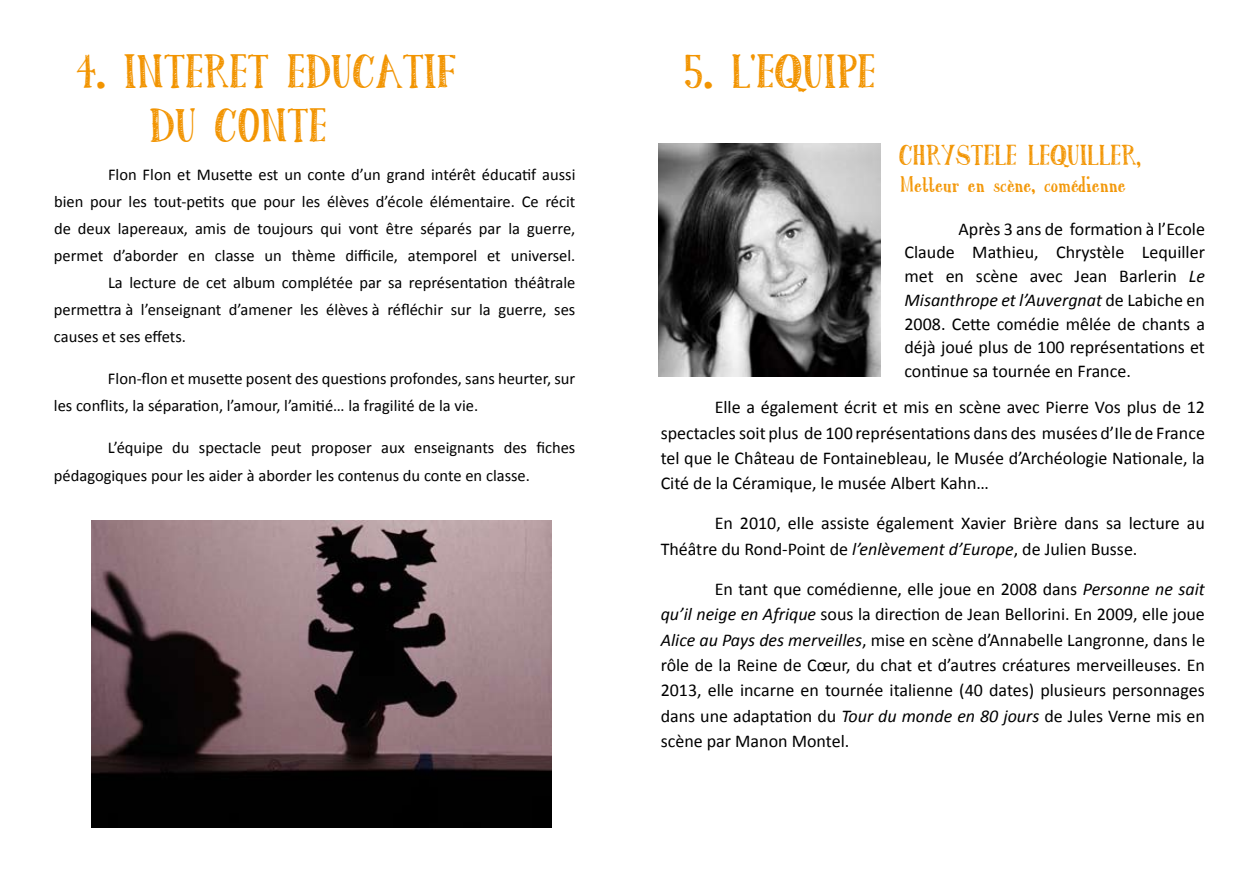
<style>
.page{position:relative;width:1259px;height:893px;background:#fff}
.page>*{position:absolute;margin:0;border:0;box-sizing:border-box;transform-origin:0 0}
.t1{font:45px/54px "Austie Bost Roman Holiday Sketch";color:#f29400}
.t2{font:27px "Austie Bost Roman Holiday Sketch";color:#f29400}
.t3{font:21px "Austie Bost Roman Holiday Sketch";color:#f29400}
.t4{font:18px/25.3px "Calibri";color:#000;text-align:justify}
.t5{font:16.5px/27.2px "Calibri";color:#000}
.s1{font-size:24px}
.s2{font-style:italic}
</style>
<div class="page">
<img style="left:92px;top:521px;width:459px;height:307px">
<img style="left:658px;top:143px;width:222px;height:233px">
<h1 class="t1" style="left:149px;top:48px;width:308px;text-indent:-73px">4. INTERET EDUCATIF<br>DU CONTE</h1>
<p class="t5" style="left:108px;top:160px;width:469px">Flon Flon et Musette est un conte d’un grand intérêt éducatif aussi</p>
<p class="t5" style="left:54px;top:187px;width:523px">bien pour les tout-petits que pour les élèves d’école élémentaire. Ce récit</p>
<p class="t5" style="left:54px;top:214px;width:523px">de deux lapereaux, amis de toujours qui vont être séparés par la guerre,</p>
<p class="t5" style="left:54px;top:241px;width:523px">permet d’aborder en classe un thème difficile, atemporel et universel.</p>
<p class="t5" style="left:108px;top:268px;width:469px">La lecture de cet album complétée par sa représentation théâtrale</p>
<p class="t5" style="left:54px;top:295px;width:523px">permettra à l’enseignant d’amener les élèves à réfléchir sur la guerre, ses</p>
<p class="t5" style="left:54px;top:322px;width:134px">causes et ses effets.</p>
<p class="t5" style="left:54px;top:364px;width:523px;text-indent:54px">Flon-flon et musette posent des questions profondes, sans heurter, sur les conflits, la séparation, l’amour, l’amitié… la fragilité de la vie.</p>
<p class="t5" style="left:54px;top:434px;width:523px;text-indent:54px">L’équipe du spectacle peut proposer aux enseignants des fiches pédagogiques pour les aider à aborder les contenus du conte en classe.</p>
<h1 class="t1" style="left:683px;top:48px;width:193px">5. L’EQUIPE</h1>
<h2 class="t2" style="left:899px;top:139px;width:244px">CHRYSTELE LEQUILLER<span class="s1">,</span></h2>
<p class="t3" style="left:900px;top:172px;width:227px">Metteur en scène, comédienne</p>
<p class="t4" style="left:904px;top:216px;width:302px;line-height:23.7px;text-indent:54px">Après 3 ans de formation à l’Ecole Claude Mathieu, Chrystèle Lequiller met en scène avec Jean Barlerin <span class="s2">Le Misanthrope et l’Auvergnat</span> de Labiche en 2008. Cette comédie mêlée de chants a déjà joué plus de 100 représentations et continue sa tournée en France.</p>
<p class="t4" style="left:660px;top:394px;width:546px;text-indent:54px">Elle a également écrit et mis en scène avec Pierre Vos plus de 12 spectacles soit plus de 100 représentations dans des musées d’Ile de France tel que le Château de Fontainebleau, le Musée d’Archéologie Nationale, la Cité de la Céramique, le musée Albert Kahn…</p>
<p class="t4" style="left:660px;top:510px;width:546px;text-indent:54px">En 2010, elle assiste également Xavier Brière dans sa lecture au<br>Théâtre du Rond-Point de <span class="s2">l’enlèvement d’Europe</span>, de Julien Busse.</p>
<p class="t4" style="left:660px;top:576px;width:546px;text-indent:54px">En tant que comédienne, elle joue en 2008 dans <span class="s2">Personne ne sait qu’il neige en Afrique</span> sous la direction de Jean Bellorini. En 2009, elle joue <span class="s2">Alice au Pays des merveilles</span>, mise en scène d’Annabelle Langronne, dans le rôle de la Reine de Cœur, du chat et d’autres créatures merveilleuses. En 2013, elle incarne en tournée italienne (40 dates) plusieurs personnages dans une adaptation du <span class="s2">Tour du monde en 80 jours</span> de Jules Verne mis en scène par Manon Montel.</p>
</div>
